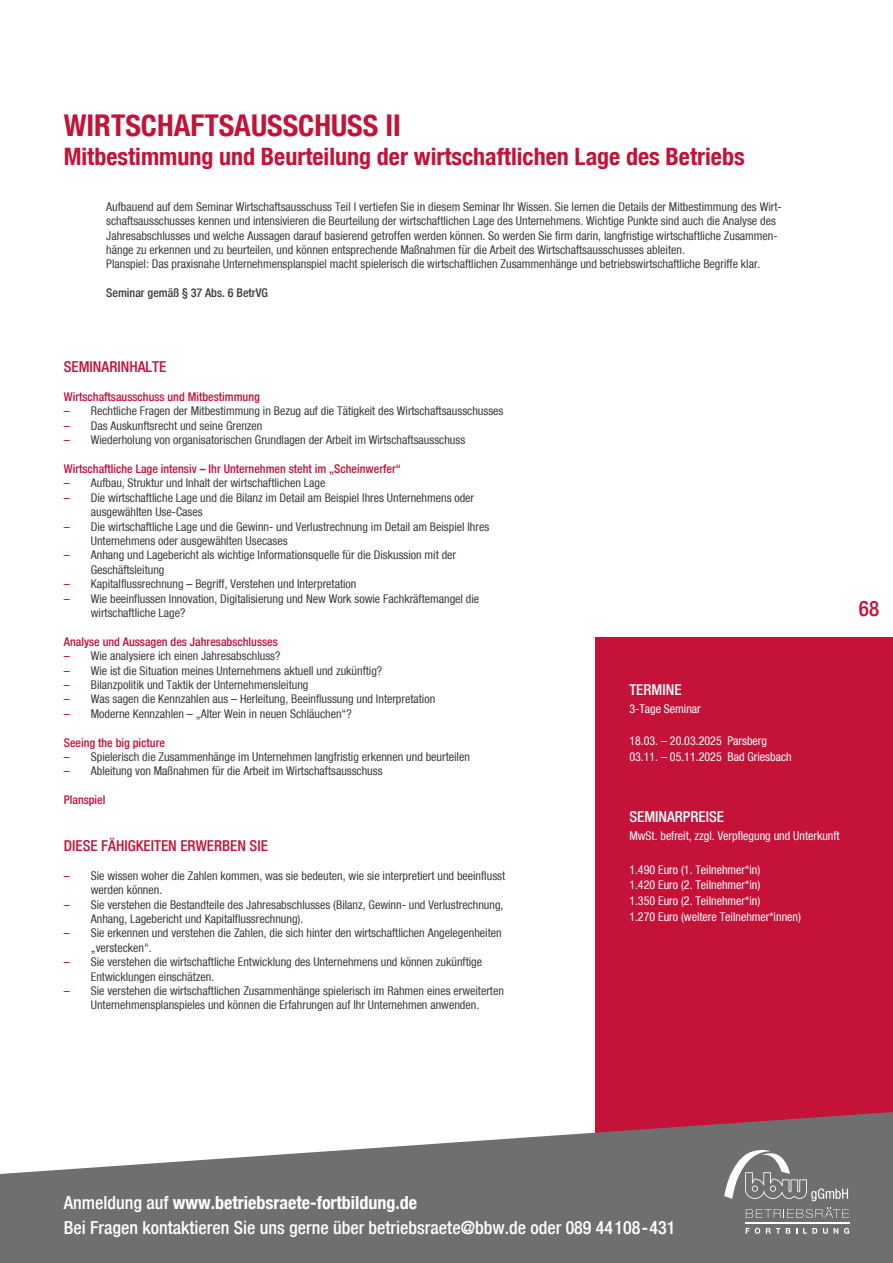
<style>
.page{position:relative;width:893px;height:1263px;background:#fff}
.page>*{position:absolute;margin:0;border:0;box-sizing:border-box;transform-origin:0 0}
.Headline_Ausschüsse{font:700 condensed 30px "Bfz";color:#c41239}
.Subline_Ausschüsse{font:700 condensed 24px "Bfz";color:#c41239}
.t1{font:500 condensed 21px "Bfz";color:#c41239}
.t2{font:500 condensed 18px "Bfz";color:#fff}
.t3{font:700 condensed 18px "Bfz";color:#fff}
.t4{font:500 condensed 15px "Bfz";color:#c41239}
.t5{font:500 condensed 15px "Bfz";color:#fff}
.t6{font:condensed 12px/14.4px "Bfz";color:#3c3c3b}
.t7{font:condensed 12px "Bfz";color:#fff}
.t8{font:500 condensed 12px "Bfz";color:#c41239}
.t9{font:500 condensed 12px "Bfz";color:#3c3c3b}
.s1{color:#c41239}
.s2{font-weight:500}
</style>
<div class="page">
<div style="left:595px;top:638px;width:298px;height:625px;background:#c41239"></div>
<svg style="left:0;top:1112px;width:893px;height:151px;fill:#706f6f"></svg>
<svg style="left:724px;top:1150px;width:124px;height:51px;background:#868585"></svg>
<svg style="left:746px;top:1207px;width:103px;height:11px"></svg>
<svg style="left:823px;top:1228px;width:5px;height:6px"></svg>
<svg style="left:746px;top:1228px;width:14px;height:6px"></svg>
<svg style="left:786px;top:1228px;width:4px;height:6px"></svg>
<svg style="left:834px;top:1228px;width:4px;height:6px"></svg>
<svg style="left:766px;top:1228px;width:14px;height:6px"></svg>
<svg style="left:803px;top:1228px;width:14px;height:6px"></svg>
<svg style="left:844px;top:1228px;width:5px;height:6px"></svg>
<hr style="left:745px;top:1222px;width:104px;height:2px;background:#fff">
<p class="Headline_Ausschüsse" style="left:64px;top:107px;width:339px">WIRTSCHAFTSAUSSCHUSS II</p>
<p class="Subline_Ausschüsse" style="left:64px;top:142px;width:682px">Mitbestimmung und Beurteilung der wirtschaftlichen Lage des Betriebs</p>
<p class="t6" style="left:106px;top:199px;width:677px">Aufbauend auf dem Seminar Wirtschaftsausschuss Teil I vertiefen Sie in diesem Seminar Ihr Wissen. Sie lernen die Details der Mitbestimmung des Wirt&shy;schaftsausschusses kennen und intensivieren die Beurteilung der wirtschaftlichen Lage des Unternehmens. Wichtige Punkte sind auch die Analyse des Jahresabschlusses und welche Aussagen darauf basierend getroffen werden können. So werden Sie firm darin, langfristige wirtschaftliche Zusammen&shy;hänge zu erkennen und zu beurteilen, und können entsprechende Maßnahmen für die Arbeit des Wirtschaftsausschusses ableiten.</p>
<p class="t6" style="left:106px;top:257px;width:656px">Planspiel: Das praxisnahe Unternehmensplanspiel macht spielerisch die wirtschaftlichen Zusammenhänge und betriebswirtschaftliche Begriffe klar.</p>
<p class="t9" style="left:106px;top:286px;width:163px">Seminar gemäß § 37 Abs. 6 BetrVG</p>
<p class="t4" style="left:64px;top:358px;width:104px">SEMINARINHALTE</p>
<p class="t8" style="left:64px;top:390px;width:198px">Wirtschaftsausschuss und Mitbestimmung</p>
<p class="t6" style="left:64px;top:404px;width:441px"><span class="s1">–</span> Rechtliche Fragen der Mitbestimmung in Bezug auf die Tätigkeit des Wirtschaftsausschusses</p>
<p class="t6" style="left:64px;top:418px;width:200px"><span class="s1">–</span> Das Auskunftsrecht und seine Grenzen</p>
<p class="t6" style="left:64px;top:433px;width:403px"><span class="s1">–</span> Wiederholung von organisatorischen Grundlagen der Arbeit im Wirtschaftsausschuss</p>
<p class="t8" style="left:64px;top:462px;width:339px">Wirtschaftliche Lage intensiv – Ihr Unternehmen steht im „Scheinwerfer“</p>
<p class="t6" style="left:64px;top:476px;width:263px"><span class="s1">–</span> Aufbau, Struktur und Inhalt der wirtschaftlichen Lage</p>
<p class="t6" style="left:91px;top:490px;width:385px;text-indent:-27px"><span class="s1">–</span> Die wirtschaftliche Lage und die Bilanz im Detail am Beispiel Ihres Unternehmens oder ausgewählten Use-Cases</p>
<p class="t6" style="left:91px;top:519px;width:400px;text-indent:-27px"><span class="s1">–</span> Die wirtschaftliche Lage und die Gewinn- und Verlustrechnung im Detail am Beispiel Ihres<br>Unternehmens oder ausgewählten Usecases</p>
<p class="t6" style="left:64px;top:548px;width:394px"><span class="s1">–</span> Anhang und Lagebericht als wichtige Informationsquelle für die Diskussion mit der</p>
<p class="t6" style="left:91px;top:562px;width:75px">Geschäftsleitung</p>
<p class="t6" style="left:64px;top:577px;width:294px"><span class="s1">–</span> Kapitalflussrechnung – Begriff, Verstehen und Interpretation</p>
<p class="t6" style="left:91px;top:591px;width:390px;text-indent:-27px"><span class="s1">–</span> Wie beeinflussen Innovation, Digitalisierung und New Work sowie Fachkräftemangel die wirtschaftliche Lage?</p>
<p class="t8" style="left:64px;top:634px;width:216px">Analyse und Aussagen des Jahresabschlusses</p>
<p class="t6" style="left:64px;top:649px;width:218px"><span class="s1">–</span> Wie analysiere ich einen Jahresabschluss?</p>
<p class="t6" style="left:64px;top:663px;width:320px"><span class="s1">–</span> Wie ist die Situation meines Unternehmens aktuell und zukünftig?</p>
<p class="t6" style="left:64px;top:677px;width:246px"><span class="s1">–</span> Bilanzpolitik und Taktik der Unternehmensleitung</p>
<p class="t6" style="left:64px;top:692px;width:373px"><span class="s1">–</span> Was sagen die Kennzahlen aus – Herleitung, Beeinflussung und Interpretation</p>
<p class="t6" style="left:64px;top:706px;width:289px"><span class="s1">–</span> Moderne Kennzahlen – „Alter Wein in neuen Schläuchen“?</p>
<p class="t8" style="left:64px;top:735px;width:103px">Seeing the big picture</p>
<p class="t6" style="left:64px;top:749px;width:408px"><span class="s1">–</span> Spielerisch die Zusammenhänge im Unternehmen langfristig erkennen und beurteilen</p>
<p class="t6" style="left:64px;top:764px;width:320px"><span class="s1">–</span> Ableitung von Maßnahmen für die Arbeit im Wirtschaftsausschuss</p>
<p class="t8" style="left:64px;top:793px;width:43px">Planspiel</p>
<p class="t4" style="left:64px;top:837px;width:206px">DIESE FÄHIGKEITEN ERWERBEN SIE</p>
<p class="t6" style="left:91px;top:868px;width:416px;text-indent:-27px"><span class="s1">–</span> Sie wissen woher die Zahlen kommen, was sie bedeuten, wie sie interpretiert und beeinflusst werden können.</p>
<p class="t6" style="left:91px;top:897px;width:414px;text-indent:-27px"><span class="s1">–</span> Sie verstehen die Bestandteile des Jahresabschlusses (Bilanz, Gewinn- und Verlustrechnung,<br>Anhang, Lagebericht und Kapitalflussrechnung).</p>
<p class="t6" style="left:91px;top:926px;width:412px;text-indent:-27px"><span class="s1">–</span> Sie erkennen und verstehen die Zahlen, die sich hinter den wirtschaftlichen Angelegenheiten „verstecken“.</p>
<p class="t6" style="left:91px;top:955px;width:393px;text-indent:-27px"><span class="s1">–</span> Sie verstehen die wirtschaftliche Entwicklung des Unternehmens und können zukünftige<br>Entwicklungen einschätzen.</p>
<p class="t6" style="left:64px;top:983px;width:442px;text-align:center"><span class="s1">–</span> Sie verstehen die wirtschaftlichen Zusammenhänge spielerisch im Rahmen eines erweiterten<br>Unternehmensplanspieles und können die Erfahrungen auf Ihr Unternehmen anwenden.</p>
<p class="t1" style="left:859px;top:596px;width:22px">68</p>
<p class="t5" style="left:629px;top:681px;width:54px">TERMINE</p>
<p class="t7" style="left:629px;top:702px;width:73px">3-Tage Seminar</p>
<p class="t7" style="left:629px;top:734px;width:139px">18.03. – 20.03.2025 Parsberg</p>
<p class="t7" style="left:629px;top:749px;width:164px">03.11. – 05.11.2025 Bad Griesbach</p>
<p class="t5" style="left:629px;top:808px;width:96px">SEMINARPREISE</p>
<p class="t7" style="left:629px;top:829px;width:212px">MwSt. befreit, zzgl. Verpflegung und Unterkunft</p>
<p class="t7" style="left:629px;top:862px;width:132px">1.490 Euro (1. Teilnehmer*in)</p>
<p class="t7" style="left:629px;top:878px;width:132px">1.420 Euro (2. Teilnehmer*in)</p>
<p class="t7" style="left:629px;top:894px;width:132px">1.350 Euro (2. Teilnehmer*in)</p>
<p class="t7" style="left:629px;top:910px;width:173px">1.270 Euro (weitere Teilnehmer*innen)</p>
<p class="t3" style="left:64px;top:1191px;width:355px"><span class="s2">Anmeldung auf</span> www.betriebsraete-fortbildung.de</p>
<p class="t2" style="left:64px;top:1217px;width:613px">Bei Fragen kontaktieren Sie uns gerne über betriebsraete@bbw.de oder 089 44108-431</p>
</div>
